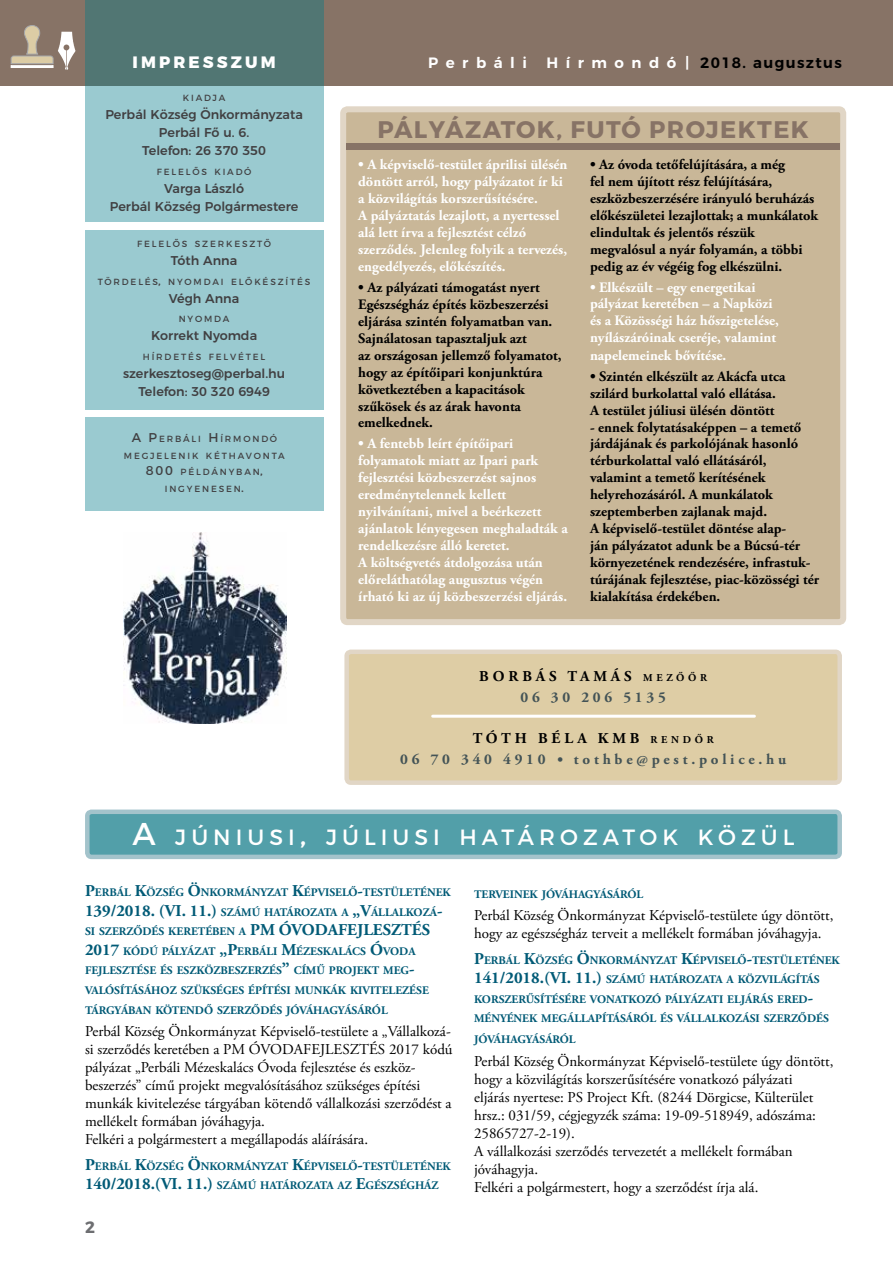
<style>
.page{position:relative;width:893px;height:1263px;background:#fff}
.page>*{position:absolute;margin:0;border:0;box-sizing:border-box;transform-origin:0 0}
.t1{font:700 24px "Montserrat";letter-spacing:.06em;color:#877366}
.t2{font:22.05px "Montserrat";letter-spacing:.23em;color:#fff}
.t3{font:800 16.5px "Montserrat";letter-spacing:.19em;color:#fff}
.t4{font:700 16.5px "Adobe Garamond Pro";color:#005a76}
.t5{font:700 16.5px "Montserrat";color:#6d6e71}
.t6{font:15px/18px "Adobe Garamond Pro";color:#000}
.t7{font:700 15px/21px "Adobe Garamond Pro";letter-spacing:.25em;color:#435356;text-align:center}
.t8{font:700 15px/21px "Adobe Garamond Pro";letter-spacing:.255em;color:#000;text-align:center}
.t9{font:600 15px "Montserrat";letter-spacing:.09em;color:#000}
.t10{font:600 15px "Montserrat";letter-spacing:.5em;color:#fff}
.t11{font:700 14.4px/17px "Adobe Garamond Pro";color:#000}
.t12{font:700 14.4px/17px "Adobe Garamond Pro";color:#fff}
.t13{font:500 12.75px/18px "Montserrat";color:#414042;text-align:center}
.t14{font:700 11.55px/19.5px "Adobe Garamond Pro";color:#005a76}
.t15{font:8.85px/16.5px "Montserrat";letter-spacing:.205em;color:#414042;text-align:center}
.s1{font-size:12.75px}
.s2{color:#fff}
.s3{font-size:10.5px}
.s4{color:#435356}
.s5{color:#000}
.s6{font-size:10.5px;color:#000}
.s7{font-family:"Fudoni Two";font-weight:400;font-size:12px}
.s8{font-size:31.5px}
.s9{font-size:16.5px}
</style>
<div class="page">
<div style="left:0;top:0;width:893px;height:85px;background:#877366"></div>
<svg style="left:11px;top:25px;width:65px;height:45px"></svg>
<svg style="left:85px;top:0;width:238px;height:222px;fill:#9acad0"></svg>
<div style="left:85px;top:229px;width:238px;height:180px;background:#9acad0"></div>
<div style="left:85px;top:417px;width:238px;height:93px;background:#9acad0"></div>
<div style="left:343px;top:109px;width:500px;height:513px;background:#c9b798;border-radius:4px"></div>
<div style="left:340px;top:106px;width:506px;height:519px;border:6px solid #e1d6c6;border-radius:4px"></div>
<div style="left:87px;top:812px;width:753px;height:45px;background:#529fa9;border-radius:4px"></div>
<div style="left:85px;top:809px;width:757px;height:50px;border:4px solid #78a7b3;border-radius:4px"></div>
<img style="left:123px;top:532px;width:164px;height:191px">
<div style="left:346px;top:143px;width:494px;height:6px;background:#877366"></div>
<div style="left:347px;top:652px;width:493px;height:131px;background:#decda5;border-radius:4px"></div>
<div style="left:344px;top:649px;width:498px;height:136px;border:4px solid #e1d6c6;border-radius:4px"></div>
<hr style="left:433px;top:715px;width:321px;height:3px;background:#fff">
<p class="t3" style="left:133px;top:52px;width:145px">IMPRESSZUM</p>
<p class="t15" style="left:183px;top:89px;width:44px">KIADJA</p>
<p class="t13" style="left:105px;top:105px;width:199px">Perbál Község Önkormányzata<br>Perbál Fő u. 6.<br>Telefon: 26 370 350</p>
<p class="t15" style="left:157px;top:163px;width:96px">FELELŐS KIADÓ</p>
<p class="t13" style="left:110px;top:178px;width:190px">Varga László<br>Perbál Község Polgármestere</p>
<p class="t15" style="left:137px;top:235px;width:135px">FELELŐS SZERKESZTŐ</p>
<p class="t13" style="left:171px;top:251px;width:68px">Tóth Anna</p>
<p class="t15" style="left:98px;top:273px;width:214px">TÖRDELÉS<span class="s1">,</span> NYOMDAI ELŐKÉSZÍTÉS</p>
<p class="t13" style="left:169px;top:288px;width:72px">Végh Anna</p>
<p class="t15" style="left:179px;top:310px;width:52px">NYOMDA</p>
<p class="t13" style="left:151px;top:326px;width:108px">Korrekt Nyomda</p>
<p class="t15" style="left:143px;top:348px;width:124px">H ÍRDETÉS FELVÉTEL</p>
<p class="t13" style="left:123px;top:363px;width:164px">szerkesztoseg@perbal.hu<br>Telefon: 30 320 6949</p>
<p class="t15" style="left:124px;top:430px;width:162px"><span class="s1">A P</span>ERBÁLI <span class="s1">H</span>ÍRMONDÓ<br>MEGJELENIK KÉTH AVONTA<br><span class="s1">800</span> P ÉLDÁNYBAN<span class="s1">,<br></span>INGYENESEN<span class="s1">.</span></p>
<p class="t10" style="left:428px;top:51px;width:100px">Perbáli</p>
<p class="t9" style="left:546px;top:51px;width:297px"><span class="s2">H í r m o n d ó |</span> 2018. augusztus</p>
<h1 class="t1" style="left:377px;top:115px;width:433px">PÁLYÁZATOK, FUTÓ PROJEKTEK</h1>
<p class="t12" style="left:358px;top:156px;width:211px">• A képviselő-testület áprilisi ülésén döntött arról, hogy pályázatot ír ki a közvilágítás korszerűsítésére.<br>A pályáztatás lezajlott, a nyertessel alá lett írva a fejlesztést célzó szerződés. Jelenleg folyik a tervezés, engedélyezés, előkészítés.</p>
<p class="t11" style="left:358px;top:279px;width:205px">• Az pályázati támogatást nyert<br>Egészségház építés közbeszerzési eljárása szintén folyamatban van.<br>Sajnálatosan tapasztaljuk azt<br>az országosan jellemző folyamatot, hogy az építőipari konjunktúra következtében a kapacitások szűkösek és az árak havonta emelkednek.</p>
<p class="t12" style="left:358px;top:436px;width:211px">• A fentebb leírt építőipari folyamatok miatt az Ipari park fejlesztési közbeszerzést sajnos eredménytelennek kellett nyilvánítani, mivel a beérkezett ajánlatok lényegesen meghaladták a rendelkezésre álló keretet.<br>A költségvetés átdolgozása után előreláthatólag augusztus végén írható ki az új közbeszerzési eljárás.</p>
<p class="t11" style="left:590px;top:156px;width:230px">• Az óvoda tetőfelújítására, a még<br>fel nem újított rész felújítására, eszközbeszerzésére irányuló beruházás előkészületei lezajlottak; a munkálatok elindultak és jelentős részük megvalósul a nyár folyamán, a többi pedig az év végéig fog elkészülni.</p>
<p class="t12" style="left:590px;top:279px;width:191px">• Elkészült – egy energetikai pályázat keretében – a Napközi és a Közösségi ház hőszigetelése, nyílászáróinak cseréje, valamint napelemeinek bővítése.</p>
<p class="t11" style="left:590px;top:368px;width:197px">• Szintén elkészült az Akácfa utca szilárd burkolattal való ellátása.<br>A testület júliusi ülésén döntött</p>
<p class="t11" style="left:590px;top:419px;width:231px">- ennek folytatásaképpen – a temető járdájának és parkolójának hasonló térburkolattal való ellátásáról, valamint a temető kerítésének helyrehozásáról. A munkálatok szeptemberben zajlanak majd.<br>A képviselő-testület döntése alap-<br>ján pályázatot adunk be a Búcsú-tér környezetének rendezésére, infrastuk&shy;túrájának fejlesztése, piac-közösségi tér kialakítása érdekében.</p>
<p class="t8" style="left:479px;top:666px;width:230px">BORBÁS TAMÁS <span class="s3">M EZŐŐR<br></span><span class="s4">06 30 206 5135</span></p>
<p class="t7" style="left:400px;top:728px;width:387px"><span class="s5">TÓTH BÉLA</span> <span class="s5">KMB</span> <span class="s6">RENDŐR<br></span>06 70 340 4910 <span class="s7">•</span> tothbe@pest.police.hu</p>
<h2 class="t2" style="left:133px;top:819px;width:663px"><span class="s8">A</span> JÚNIUSI<span class="s8">,</span> JÚLIUSI H ATÁROZATOK KÖZÜL</h2>
<p class="t14" style="left:85px;top:883px;width:367px"><span class="s9">P</span>ERBÁL <span class="s9">K</span>ÖZSÉG <span class="s9">Ö</span>NKORMÁNYZAT <span class="s9">K</span>ÉPVISELŐ<span class="s9">-</span>TESTÜLETÉNEK<br><span class="s9">139/2018. (VI. 11.)</span> SZÁMÚ HATÁROZATA A <span class="s9">„V</span>ÁLLALKOZÁ<span class="s9">-<br></span>SI SZERZŐDÉS KERETÉBEN A <span class="s9">PM ÓVODA</span></p>
<p class="t14" style="left:474px;top:884px;width:171px">TERVEINEK JÓVÁHAGYÁSÁRÓL</p>
<p class="t6" style="left:474px;top:907px;width:361px">Perbál Község Önkormányzat Képviselő-testülete úgy döntött, hogy az egészségház terveit a mellékelt formában jóváhagyja.</p>
<p class="t14" style="left:474px;top:950px;width:367px"><span class="s9">P</span>ERBÁL <span class="s9">K</span>ÖZSÉG <span class="s9">Ö</span>NKORMÁNYZAT <span class="s9">K</span>ÉPVISELŐ<span class="s9">-</span>TESTÜLETÉNEK <span class="s9">141/2018.(VI. 11.)</span> SZÁMÚ HATÁROZATA A KÖZVILÁGÍTÁS KORSZERŰSÍTÉSÉRE VONATKOZÓ PÁLYÁZATI ELJÁRÁS ERED<span class="s9">-</span>MÉNYÉNEK MEGÁLLAPÍTÁSÁRÓL ÉS VÁLLALKOZÁSI SZERZŐDÉS</p>
<p class="t14" style="left:474px;top:1030px;width:103px">JÓVÁHAGYÁSÁRÓL</p>
<p class="t6" style="left:474px;top:1052px;width:361px">Perbál Község Önkormányzat Képviselő-testülete úgy döntött, hogy a közvilágítás korszerűsítésére vonatkozó pályázati<br>eljárás nyertese: PS Project Kft. (8244 Dörgicse, Külterület hrsz.: 031/59, cégjegyzék száma: 19-09-518949, adószáma:<br>25865727-2-19).<br>A vállalkozási szerződés tervezetét a mellékelt formában jóváhagyja.<br>Felkéri a polgármestert, hogy a szerződést írja alá.</p>
<p class="t4" style="left:338px;top:921px;width:20px">FEJLESZTÉS</p>
<p class="t14" style="left:85px;top:942px;width:345px"><span class="s9">2017</span> KÓ DÚ PÁLYÁZAT <span class="s9">„P</span>ERBÁLI <span class="s9">M</span>ÉZESKALÁCS <span class="s9">Ó</span>VODA FEJLESZTÉSE ÉS ESZKÖZBESZERZÉS<span class="s9">”</span> CÍMŰ PROJEKT MEG<span class="s9">-</span>VALÓSÍTÁSÁHOZ SZÜKSÉGES ÉPÍTÉSI MUNKÁK KIVITELEZÉSE TÁRGYÁBAN KÖTENDŐ SZERZŐDÉS JÓVÁHAGYÁSÁRÓL</p>
<p class="t6" style="left:85px;top:1023px;width:369px">Perbál Község Önkormányzat Képviselő-testülete a „Vállalkozá&shy;si szerződés keretében a PM ÓVODAFEJLESZTÉS 2017 kódú pályázat „Perbáli Mézeskalács Óvoda fejlesztése és eszköz&shy;beszerzés” című projekt megvalósításához szükséges építési munkák kivitelezése tárgyában kötendő vállalkozási szerződést a mellékelt formában jóváhagyja.<br>Felkéri a polgármestert a megállapodás aláírására.</p>
<p class="t14" style="left:85px;top:1156px;width:367px"><span class="s9">P</span>ERBÁL <span class="s9">K</span>ÖZSÉG <span class="s9">Ö</span>NKORMÁNYZAT <span class="s9">K</span>ÉPVISELŐ<span class="s9">-</span>TESTÜLETÉNEK<br><span class="s9">140/2018.(VI. 11.)</span> SZÁMÚ HATÁROZATA AZ <span class="s9">E</span>GÉSZSÉGHÁZ</p>
<p class="t5" style="left:85px;top:1217px;width:11px">2</p>
</div>
